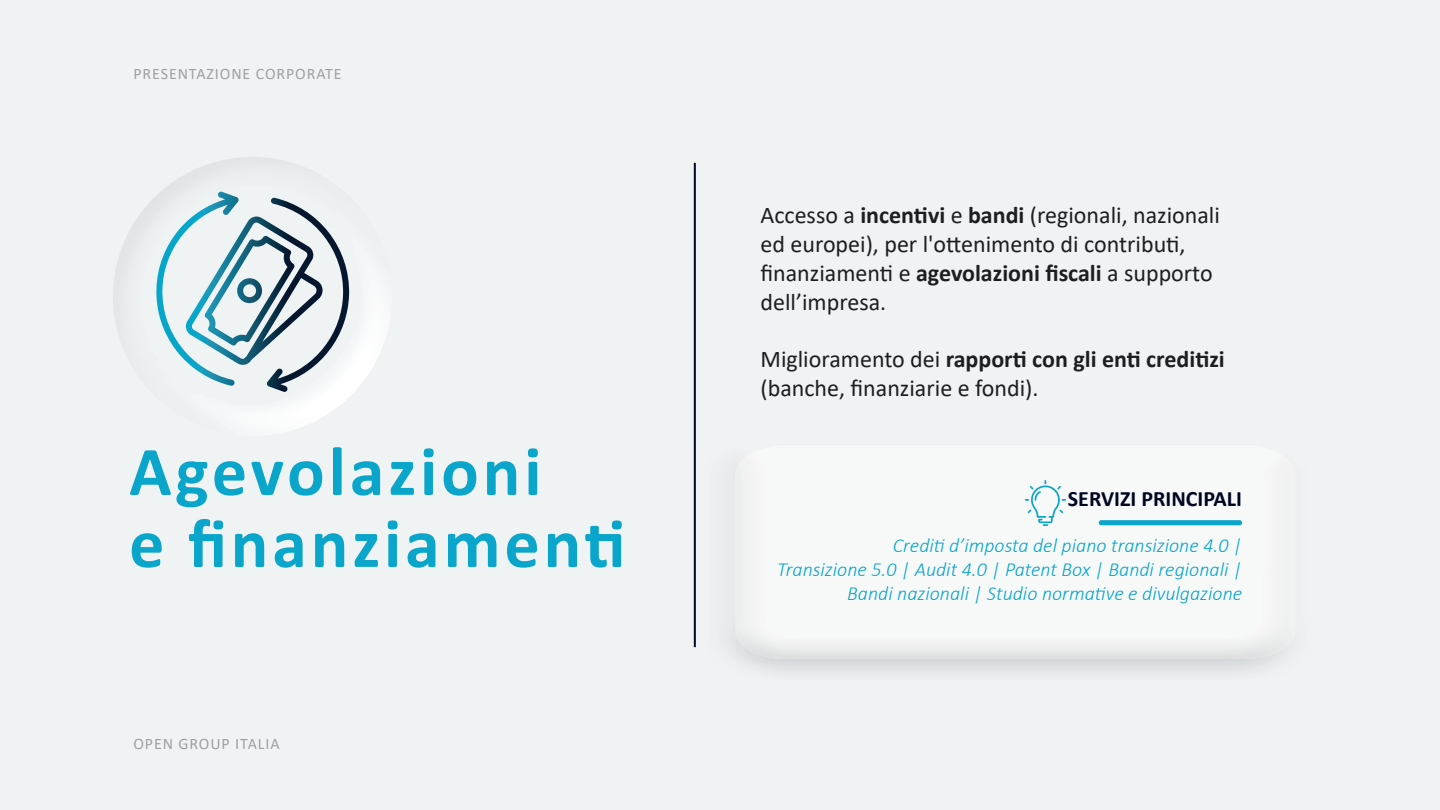
<style>
.page{position:relative;width:1440px;height:810px;background:#f0f3f4}
.page>*{position:absolute;margin:0;border:0;box-sizing:border-box;transform-origin:0 0}
.t1{font:700 70px/72px "Calibri";letter-spacing:.055em;color:#09a5ca}
.t2{font:24px/28.8px "Calibri";color:#1b1f22}
.t3{font:700 22px "Calibri";color:#000521}
.t4{font:italic 300 20px/24px "Calibri";color:#09a5ca;text-align:right}
.t5{font:16px "Calibri";letter-spacing:.055em;color:#9ca1a2}
.s1{font-weight:700}
</style>
<div class="page">
<img style="left:132px;top:181px;width:252px;height:248px">
<svg style="left:149px;top:192px;width:201px;height:200px"></svg>
<div style="left:1099px;top:520px;width:143px;height:5px;background:#09a5ca;border-radius:3px"></div>
<hr style="left:694px;top:163px;width:2px;height:484px;background:#000521">
<svg style="left:1025px;top:480px;width:41px;height:46px"></svg>
<p class="t5" style="left:133px;top:62px;width:210px">PRESENTAZIONE CORPORATE</p>
<h1 class="t1" style="left:129px;top:434px;width:498px">Agevolazioni<br>e finanziamenti</h1>
<p class="t5" style="left:133px;top:732px;width:148px">OPEN GROUP ITALIA</p>
<p class="t2" style="left:761px;top:200px;width:461px">Accesso a <span class="s1">incentivi</span> e <span class="s1">bandi</span> (regionali, nazionali ed europei), per l'ottenimento di contributi, finanziamenti e <span class="s1">agevolazioni fiscali</span> a supporto dell’impresa.</p>
<p class="t2" style="left:761px;top:344px;width:466px">Miglioramento dei <span class="s1">rapporti con gli enti creditizi </span>(banche, finanziarie e fondi).</p>
<p class="t3" style="left:1068px;top:483px;width:176px">SERVIZI PRINCIPALI</p>
<p class="t4" style="left:777px;top:533px;width:466px">Crediti d’imposta del piano transizione 4.0 |<br>Transizione 5.0 | Audit 4.0 | Patent Box | Bandi regionali |<br>Bandi nazionali | Studio normative e divulgazione</p>
</div>
